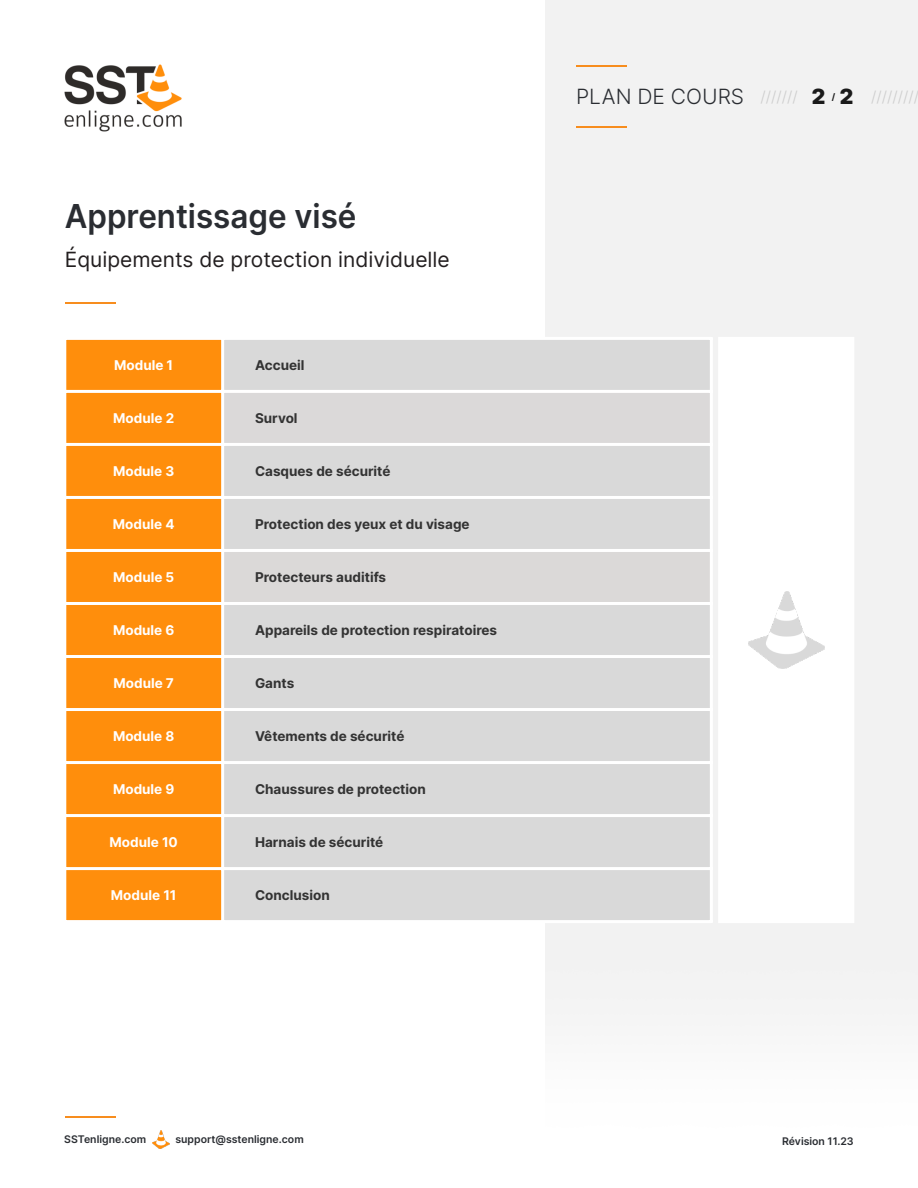
<style>
.page{position:relative;width:918px;height:1188px;background:#fff}
.page>*{position:absolute;margin:0;border:0;box-sizing:border-box;transform-origin:0 0}
.t1{font:600 33px "Inter";color:#2a2d32;scale:.95 1}
.t2{font:21px "Inter";color:#231f20}
.t3{font:300 21px "Inter";color:#2a2d32}
.t4{font:300 15px "Inter";color:#ccc}
.t5{font:700 13.5px "Inter";color:#333}
.t6{font:700 13.5px "Inter";color:#fff}
.t7{font:600 10.5px "Inter";color:#2a2d32}
.t8{font:700 9px "Inter";color:#1a1a1a}
.s1{font-weight:900;font-size:21px;color:#1a1a1a}
</style>
<div class="page">
<div style="left:545px;top:0;width:373px;height:1016px;background:#f2f2f2"></div>
<img style="left:64px;top:64px;width:118px;height:68px">
<hr style="left:65px;top:1116px;width:50px;height:1px;background:#f78d1e">
<img style="left:152px;top:1131px;width:18px;height:17px">
<hr style="left:576px;top:65px;width:50px;height:1px;background:#f78d1e">
<hr style="left:576px;top:126px;width:50px;height:1px;background:#f78d1e">
<div style="left:718px;top:337px;width:136px;height:586px;background:#fff"></div>
<hr style="left:65px;top:302px;width:50px;height:2px;background:#f78d1e">
<div style="left:65px;top:338px;width:158px;height:584px;background:#ff8e0c"></div>
<div style="left:224px;top:340px;width:486px;height:209px;background:#d9d9d9"></div>
<div style="left:223px;top:391px;width:488px;height:53px;background:#dbd9d9"></div>
<div style="left:223px;top:550px;width:488px;height:53px;background:#dbd9d8"></div>
<div style="left:223px;top:603px;width:488px;height:319px;background:#d9d9d9"></div>
<hr style="left:63px;top:338px;width:3px;height:584px;background:#fff">
<hr style="left:221px;top:338px;width:3px;height:584px;background:#fff">
<hr style="left:710px;top:338px;width:3px;height:584px;background:#fff">
<hr style="left:65px;top:337px;width:646px;height:3px;background:#fff">
<hr style="left:65px;top:390px;width:646px;height:3px;background:#fff">
<hr style="left:65px;top:443px;width:646px;height:3px;background:#fff">
<hr style="left:65px;top:496px;width:646px;height:3px;background:#fff">
<hr style="left:65px;top:549px;width:646px;height:3px;background:#fff">
<hr style="left:65px;top:602px;width:646px;height:3px;background:#fff">
<hr style="left:65px;top:655px;width:646px;height:3px;background:#fff">
<hr style="left:65px;top:708px;width:646px;height:3px;background:#fff">
<hr style="left:65px;top:761px;width:646px;height:3px;background:#fff">
<hr style="left:65px;top:814px;width:646px;height:3px;background:#fff">
<hr style="left:65px;top:867px;width:646px;height:3px;background:#fff">
<hr style="left:65px;top:920px;width:646px;height:3px;background:#fff">
<img style="left:749px;top:591px;width:75px;height:78px">
<h1 class="t1" style="left:65px;top:196px;width:309px">Apprentissage visé</h1>
<h2 class="t2" style="left:65px;top:247px;width:387px">Équipements de protection individuelle</h2>
<p class="t6" style="left:114px;top:357px;width:61px">Module 1</p>
<p class="t5" style="left:255px;top:357px;width:51px">Accueil</p>
<p class="t6" style="left:113px;top:410px;width:62px">Module 2</p>
<p class="t5" style="left:255px;top:410px;width:44px">Survol</p>
<p class="t6" style="left:113px;top:463px;width:63px">Module 3</p>
<p class="t5" style="left:255px;top:463px;width:137px">Casques de sécurité</p>
<p class="t6" style="left:113px;top:516px;width:63px">Module 4</p>
<p class="t5" style="left:255px;top:516px;width:216px">Protection des yeux et du visage</p>
<p class="t6" style="left:113px;top:569px;width:63px">Module 5</p>
<p class="t5" style="left:255px;top:569px;width:133px">Protecteurs auditifs</p>
<p class="t6" style="left:113px;top:622px;width:63px">Module 6</p>
<p class="t5" style="left:255px;top:622px;width:244px">Appareils de protection respiratoires</p>
<p class="t6" style="left:113px;top:675px;width:62px">Module 7</p>
<p class="t5" style="left:255px;top:675px;width:41px">Gants</p>
<p class="t6" style="left:113px;top:728px;width:63px">Module 8</p>
<p class="t5" style="left:255px;top:728px;width:151px">Vêtements de sécurité</p>
<p class="t6" style="left:113px;top:781px;width:63px">Module 9</p>
<p class="t5" style="left:255px;top:781px;width:172px">Chaussures de protection</p>
<p class="t6" style="left:110px;top:834px;width:70px">Module 10</p>
<p class="t5" style="left:255px;top:834px;width:130px">Harnais de sécurité</p>
<p class="t6" style="left:111px;top:887px;width:67px">Module 11</p>
<p class="t5" style="left:255px;top:887px;width:76px">Conclusion</p>
<h2 class="t3" style="left:576px;top:84px;width:170px">PLAN DE COURS</h2>
<p class="t4" style="left:761px;top:88px;width:66px">/////// <span class="s1">2</span></p>
<p class="t8" style="left:832px;top:91px;width:5px">/</p>
<p class="t4" style="left:840px;top:88px;width:81px"><span class="s1">2</span> /////////</p>
<p class="t7" style="left:64px;top:1132px;width:83px">SSTenligne.com</p>
<p class="t7" style="left:175px;top:1132px;width:130px">support@sstenligne.com</p>
<p class="t7" style="left:782px;top:1135px;width:73px">Révision 11.23</p>
</div>
